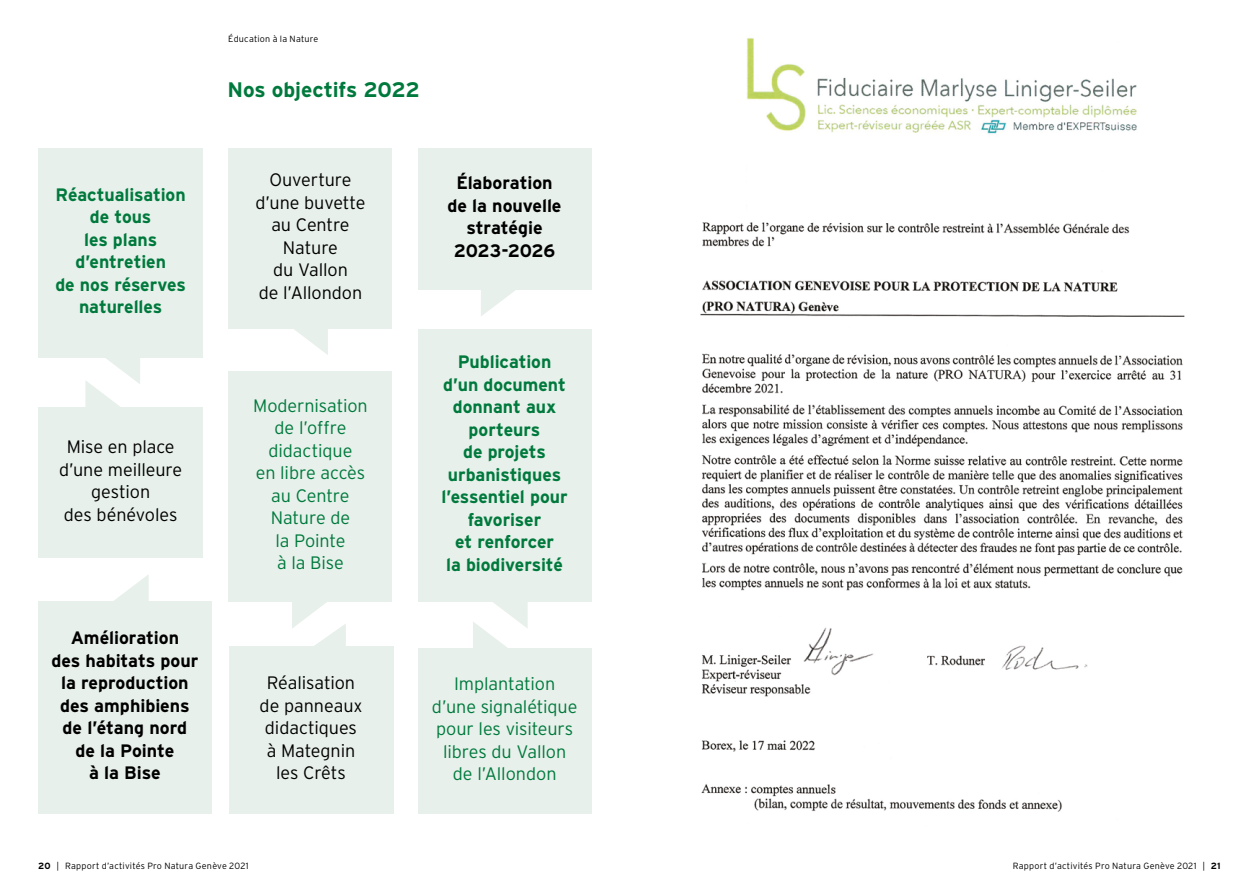
<style>
.page{position:relative;width:1259px;height:893px;background:#fff}
.page>*{position:absolute;margin:0;border:0;box-sizing:border-box;transform-origin:0 0}
.t1{font:700 21px "Interstate";letter-spacing:-.005em;color:#00793d}
.t2{font:700 18px/22.5px "Interstate";letter-spacing:-.005em;color:#00793d;text-align:center}
.t3{font:300 18px/22.5px "Interstate";letter-spacing:-.005em;color:#000;text-align:center}
.t4{font:300 18px/22.5px "Interstate";letter-spacing:-.005em;color:#00793d;text-align:center}
.t5{font:700 18px/22.5px "Interstate";letter-spacing:-.005em;color:#000;text-align:center}
.t6{font:300 9px "Interstate";letter-spacing:.02em;color:#000}
.s1{font-weight:700}
</style>
<div class="page">
<div style="left:38px;top:601px;width:174px;height:213px;background:#e7f0ea"></div>
<div style="left:229px;top:371px;width:163px;height:230px;background:#e7f0ea"></div>
<div style="left:418px;top:148px;width:173px;height:141px;background:#e7f0ea"></div>
<div style="left:418px;top:649px;width:173px;height:165px;background:#e7f0ea"></div>
<div style="left:38px;top:148px;width:165px;height:209px;background:#e7f0ea"></div>
<div style="left:418px;top:329px;width:173px;height:272px;background:#e7f0ea"></div>
<div style="left:229px;top:647px;width:164px;height:167px;background:#e7f0ea"></div>
<div style="left:229px;top:148px;width:163px;height:181px;background:#e7f0ea"></div>
<svg style="left:292px;top:601px;width:54px;height:46px"></svg>
<svg style="left:114px;top:575px;width:35px;height:26px"></svg>
<svg style="left:481px;top:289px;width:36px;height:27px"></svg>
<svg style="left:294px;top:329px;width:34px;height:26px"></svg>
<div style="left:38px;top:407px;width:165px;height:151px;background:#e7f0ea"></div>
<svg style="left:85px;top:357px;width:55px;height:50px"></svg>
<svg style="left:473px;top:601px;width:54px;height:48px"></svg>
<img style="left:700px;top:38px;width:485px;height:774px">
<p class="t6" style="left:228px;top:34px;width:92px">Éducation à la Nature</p>
<p class="t2" style="left:55px;top:183px;width:132px">Réactualisation de tous<br>les plans d’entretien<br>de nos réserves naturelles</p>
<p class="t3" style="left:59px;top:436px;width:125px">Mise en place d’une meilleure gestion<br>des bénévoles</p>
<p class="t5" style="left:51px;top:626px;width:148px">Amélioration<br>des habitats pour la reproduction des amphibiens de l’étang nord de la Pointe<br>à la Bise</p>
<p class="t1" style="left:227px;top:77px;width:194px">Nos objectifs 2022</p>
<p class="t3" style="left:255px;top:169px;width:112px">Ouverture d’une buvette au Centre<br>Nature<br>du Vallon<br>de l’Allondon</p>
<p class="t4" style="left:253px;top:394px;width:116px">Modernisation de l’offre didactique<br>en libre accès au Centre<br>Nature de<br>la Pointe<br>à la Bise</p>
<p class="t5" style="left:447px;top:171px;width:115px">Élaboration de la nouvelle stratégie<br>2023-2026</p>
<p class="t2" style="left:441px;top:350px;width:128px">Publication d’un document donnant aux porteurs<br>de projets urbanistiques l’essentiel pour favoriser<br>et renforcer<br>la biodiversité</p>
<p class="t3" style="left:260px;top:672px;width:104px">Réalisation de panneaux didactiques à Mategnin les Crêts</p>
<p class="t4" style="left:432px;top:673px;width:147px">Implantation d’une signalétique pour les visiteurs libres du Vallon de l’Allondon</p>
<p class="t6" style="left:38px;top:860px;width:212px"><span class="s1">20</span> | Rapport d’activités Pro Natura Genève 2021</p>
<p class="t6" style="left:1013px;top:860px;width:209px">Rapport d’activités Pro Natura Genève 2021 | <span class="s1">21</span></p>
</div>
